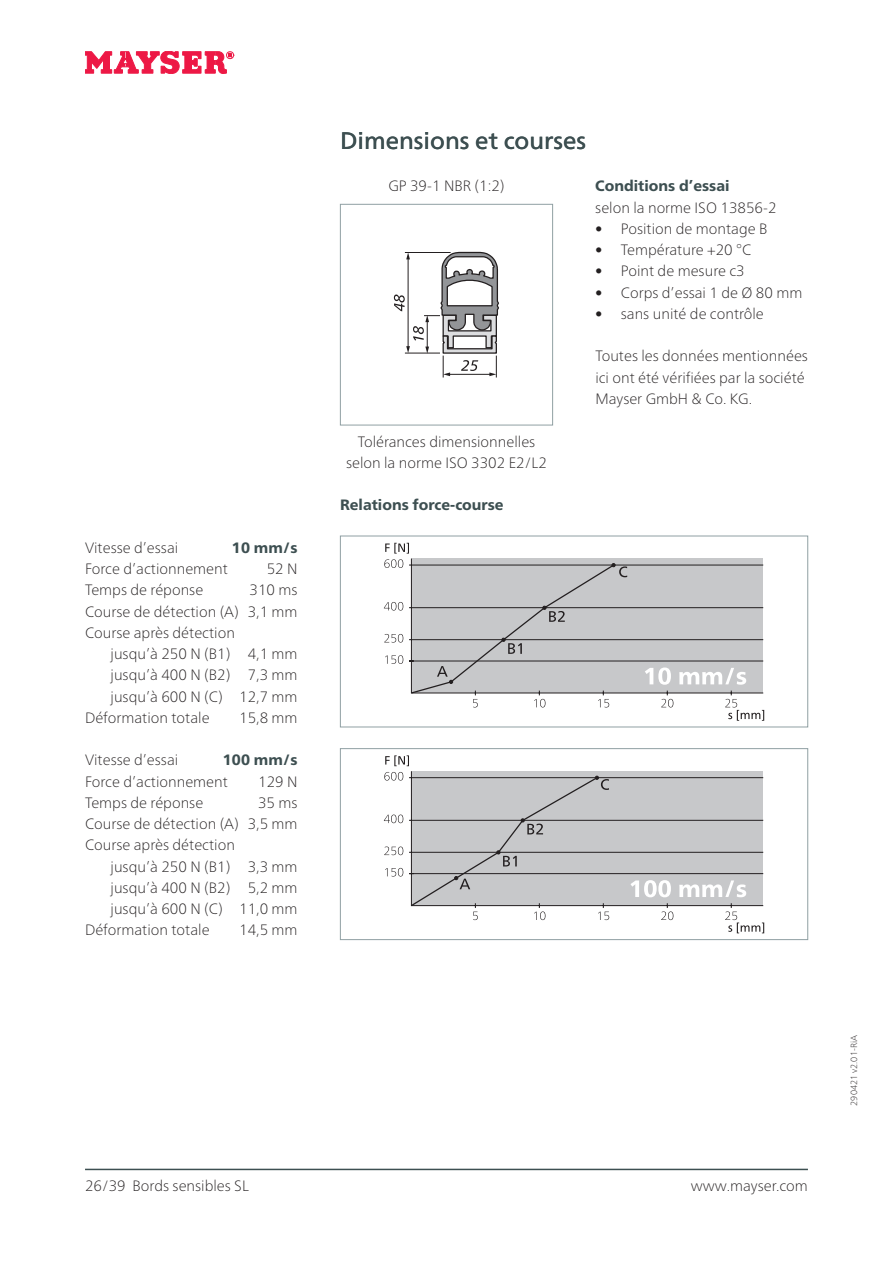
<style>
.page{position:relative;width:893px;height:1263px;background:#fff}
.page>*{position:absolute;margin:0;border:0;box-sizing:border-box;transform-origin:0 0}
.t1{font:24px "Frutiger Neue LTW1 G";color:#3d4f51}
.t2{font:100 15px/21.3px "Frutiger Neue LTW1 G";color:#231f20;text-align:justify}
.t3{font:800 15px "Frutiger Neue LTW1 G";color:#3d4f51}
.t4{font:100 9px "Frutiger Neue LTW1 G";color:#231f20}
.s1{font-weight:400}
</style>
<div class="page">
<hr style="left:85px;top:1169px;width:723px;height:1px;background:#3d4f51">
<svg style="left:85px;top:51px;width:150px;height:23px"></svg>
<svg style="left:627px;top:558px;width:137px;height:138px;background:#c1c2c4"></svg>
<svg style="left:661px;top:699px;width:12px;height:8px"></svg>
<svg style="left:725px;top:699px;width:39px;height:22px"></svg>
<svg style="left:645px;top:667px;width:26px;height:18px"></svg>
<svg style="left:679px;top:668px;width:67px;height:17px"></svg>
<svg style="left:384px;top:543px;width:243px;height:164px"></svg>
<div style="left:340px;top:536px;width:468px;height:191px;border:1px solid #90a0a3"></div>
<svg style="left:409px;top:771px;width:355px;height:137px;background:#c2c3c4"></svg>
<svg style="left:661px;top:911px;width:12px;height:9px"></svg>
<svg style="left:725px;top:911px;width:39px;height:22px"></svg>
<svg style="left:385px;top:868px;width:18px;height:8px"></svg>
<svg style="left:384px;top:846px;width:19px;height:9px"></svg>
<svg style="left:384px;top:814px;width:19px;height:9px"></svg>
<svg style="left:384px;top:772px;width:19px;height:8px"></svg>
<svg style="left:385px;top:755px;width:24px;height:11px"></svg>
<svg style="left:630px;top:880px;width:41px;height:17px"></svg>
<svg style="left:679px;top:880px;width:67px;height:17px"></svg>
<svg style="left:410px;top:776px;width:199px;height:144px;background:#c2c3c5"></svg>
<div style="left:340px;top:748px;width:468px;height:192px;border:1px solid #90a0a3"></div>
<svg style="left:394px;top:252px;width:105px;height:125px"></svg>
<div style="left:340px;top:204px;width:213px;height:221px;border:1px solid #90a0a3"></div>
<p class="t2" style="left:85px;top:536px;width:95px">Vitesse d’essai</p>
<p class="t3" style="left:232px;top:536px;width:67px">10 mm/s</p>
<p class="t2" style="left:85px;top:557px;width:144px">Force d’actionnement</p>
<p class="t2" style="left:267px;top:557px;width:32px">52 N</p>
<p class="t2" style="left:85px;top:578px;width:120px">Temps de réponse</p>
<p class="t2" style="left:85px;top:578px;width:214px;text-indent:164px">310 ms Course de détection (A) 3,1 mm Course après détection</p>
<p class="t2" style="left:111px;top:642px;width:189px">jusqu’à 250 N (B1) 4,1 mm</p>
<p class="t2" style="left:111px;top:663px;width:189px">jusqu’à 400 N (B2) 7,3 mm</p>
<p class="t2" style="left:111px;top:685px;width:189px">jusqu’à 600 N (C) 12,7 mm</p>
<p class="t2" style="left:85px;top:706px;width:126px">Déformation totale</p>
<p class="t2" style="left:239px;top:706px;width:60px">15,8 mm</p>
<p class="t2" style="left:85px;top:748px;width:95px">Vitesse d’essai</p>
<p class="t3" style="left:223px;top:749px;width:76px">100 mm/s</p>
<p class="t2" style="left:85px;top:770px;width:144px">Force d’actionnement</p>
<p class="t2" style="left:258px;top:770px;width:41px">129 N</p>
<p class="t2" style="left:85px;top:791px;width:120px">Temps de réponse</p>
<p class="t2" style="left:85px;top:791px;width:214px;text-indent:173px">35 ms Course de détection (A) 3,5 mm Course après détection</p>
<p class="t2" style="left:111px;top:855px;width:189px">jusqu’à 250 N (B1) 3,3 mm</p>
<p class="t2" style="left:111px;top:876px;width:189px">jusqu’à 400 N (B2) 5,2 mm</p>
<p class="t2" style="left:111px;top:897px;width:189px">jusqu’à 600 N (C) 11,0 mm</p>
<p class="t2" style="left:85px;top:918px;width:126px">Déformation totale</p>
<p class="t2" style="left:239px;top:918px;width:60px">14,5 mm</p>
<h1 class="t1" style="left:340px;top:123px;width:247px">Dimensions et courses</h1>
<p class="t2" style="left:388px;top:174px;width:118px">GP 39-1 NBR (1:2)</p>
<p class="t3" style="left:595px;top:175px;width:136px">Conditions d’essai</p>
<p class="t2" style="left:595px;top:196px;width:183px">selon la norme ISO 13856-2</p>
<p class="t2" style="left:595px;top:217px;width:173px"><span class="s1">•</span> Position de montage B</p>
<p class="t2" style="left:595px;top:238px;width:158px"><span class="s1">•</span> Température +20 °C</p>
<p class="t2" style="left:595px;top:259px;width:151px"><span class="s1">•</span> Point de mesure c3</p>
<p class="t2" style="left:595px;top:281px;width:209px"><span class="s1">•</span> Corps d’essai 1 de Ø 80 mm</p>
<p class="t2" style="left:595px;top:302px;width:170px"><span class="s1">•</span> sans unité de contrôle</p>
<p class="t2" style="left:346px;top:430px;width:202px;text-align:center">Tolérances dimensionnelles selon la norme ISO 3302 E2/L2</p>
<p class="t3" style="left:340px;top:494px;width:165px">Relations force-course</p>
<p class="t2" style="left:595px;top:345px;width:214px;text-align:left">Toutes les données mentionnées ici ont été vérifiées par la société<br>Mayser GmbH &amp; Co. KG.</p>
<p class="t2" style="left:85px;top:1174px;width:165px">26/39 Bords sensibles SL</p>
<p class="t2" style="left:691px;top:1174px;width:119px">www.mayser.com</p>
<p class="t4" style="left:848px;top:1106px;width:72px;rotate:-90deg">290421 v2.01-RiA</p>
</div>
